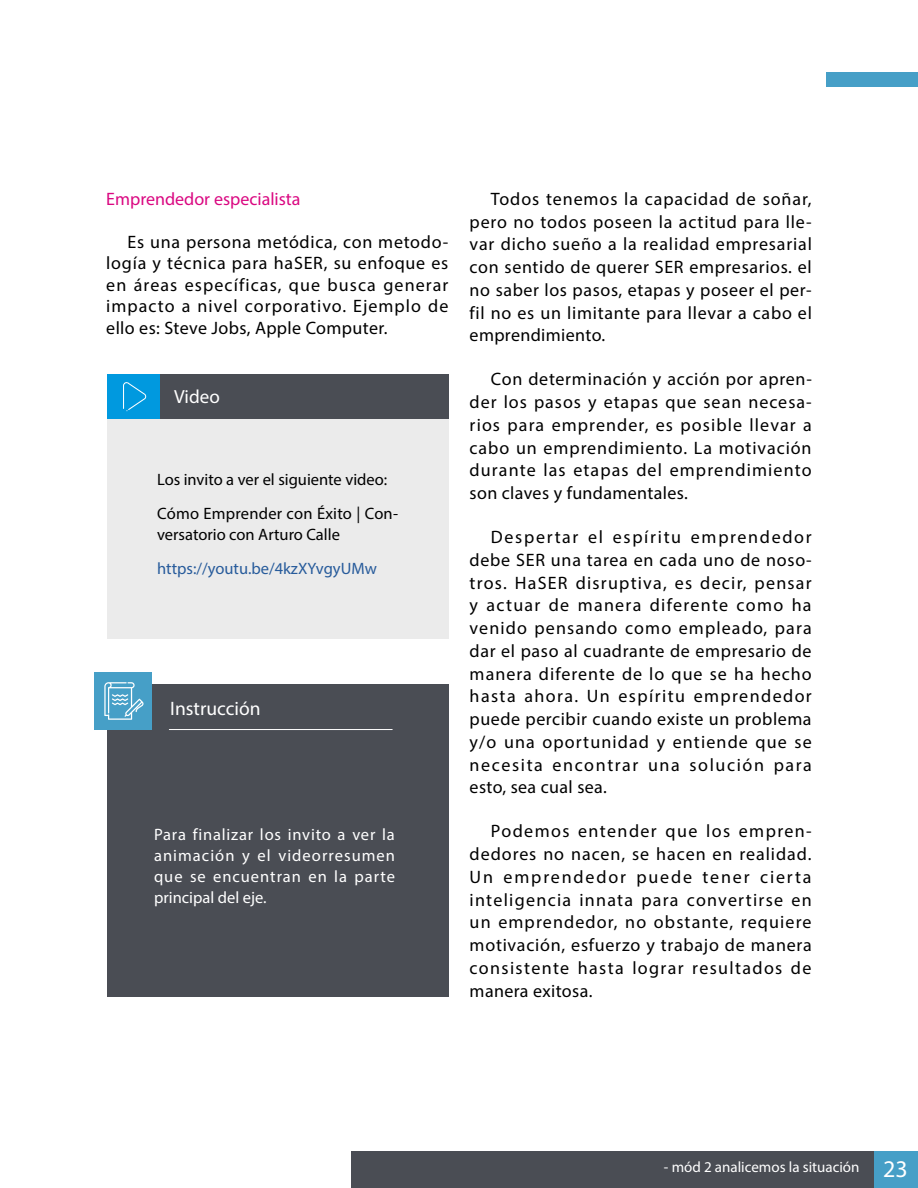
<style>
.page{position:relative;width:918px;height:1188px;background:#fff}
.page>*{position:absolute;margin:0;border:0;box-sizing:border-box;transform-origin:0 0}
.t1{font:19.5px "Myriad Pro";color:#fff}
.t2{font:19.05px "Myriad Pro";color:#fff}
.t3{font:18px/22.8px "Myriad Pro";letter-spacing:.04em;color:#000;text-align:justify}
.t4{font:18px "Myriad Pro";color:#da0881}
.t5{font:16.5px/21px "Myriad Pro";letter-spacing:.06em;color:#fff;text-align:justify}
.t6{font:16.5px/33.8px "Myriad Pro";color:#000}
.t7{font:16.5px "Myriad Pro";color:#275b9b}
.t8{font:15px "Myriad Pro";color:#fff}
.s1{font-size:24px}
</style>
<div class="page">
<div style="left:826px;top:72px;width:92px;height:15px;background:#469fc7"></div>
<div style="left:873px;top:1151px;width:45px;height:37px;background:#469fc7"></div>
<div style="left:351px;top:1151px;width:522px;height:37px;background:#4a4d54"></div>
<div style="left:107px;top:419px;width:341px;height:219px;background:#ebebeb"></div>
<div style="left:159px;top:374px;width:289px;height:45px;background:#4a4d54"></div>
<div style="left:107px;top:374px;width:52px;height:45px;background:#0099df"></div>
<svg style="left:123px;top:382px;width:23px;height:29px"></svg>
<div style="left:107px;top:684px;width:341px;height:313px;background:#4a4d54"></div>
<div style="left:94px;top:672px;width:58px;height:58px;background:#469fc7"></div>
<hr style="left:169px;top:729px;width:223px;height:1px;background:#fff">
<svg style="left:104px;top:682px;width:40px;height:38px"></svg>
<p class="t4" style="left:106px;top:188px;width:196px">Emprendedor especialista</p>
<p class="t3" style="left:106px;top:231px;width:344px;line-height:21.6px;text-indent:21px">Es una persona metódica, con metodo&shy;logía y técnica para haSER, su enfoque es en áreas específicas, que busca generar impacto a nivel corporativo. Ejemplo de ello es: Steve Jobs, Apple Computer.</p>
<p class="t2" style="left:174px;top:385px;width:47px">Video</p>
<p class="t6" style="left:157px;top:462px;width:242px">Los invito a ver el siguiente video:<br>Cómo Emprender con Éxito | Con-</p>
<p class="t6" style="left:157px;top:517px;width:184px">versatorio con Arturo Calle</p>
<p class="t7" style="left:157px;top:558px;width:221px">https://youtu.be/4kzXYvgyUMw</p>
<p class="t1" style="left:170px;top:696px;width:92px">Instrucción</p>
<p class="t5" style="left:154px;top:824px;width:243px">Para finalizar los invito a ver la animación y el videorresumen que se encuentran en la parte principal del eje.</p>
<p class="t3" style="left:470px;top:187px;width:344px;text-indent:21px">Todos tenemos la capacidad de soñar, pero no todos poseen la actitud para lle&shy;var dicho sueño a la realidad empresarial con sentido de querer SER empresarios. el no saber los pasos, etapas y poseer el per&shy;fil no es un limitante para llevar a cabo el emprendimiento.</p>
<p class="t3" style="left:470px;top:368px;width:344px;text-indent:21px">Con determinación y acción por apren&shy;der los pasos y etapas que sean necesa&shy;rios para emprender, es posible llevar a cabo un emprendimiento. La motivación durante las etapas del emprendimiento son claves y fundamentales.</p>
<p class="t3" style="left:470px;top:525px;width:344px;text-indent:21px">Despertar el espíritu emprendedor debe SER una tarea en cada uno de noso&shy;tros. HaSER disruptiva, es decir, pensar y actuar de manera diferente como ha venido pensando como empleado, para dar el paso al cuadrante de empresario de manera diferente de lo que se ha hecho hasta ahora. Un espíritu emprendedor puede percibir cuando existe un problema y/o una oportunidad y entiende que se necesita encontrar una solución para esto, sea cual sea.</p>
<p class="t3" style="left:470px;top:820px;width:344px;text-indent:21px">Podemos entender que los empren&shy;dedores no nacen, se hacen en realidad.<br>Un emprendedor puede tener cierta inteligencia innata para convertirse en un emprendedor, no obstante, requiere motivación, esfuerzo y trabajo de manera consistente hasta lograr resultados de manera exitosa.</p>
<p class="t8" style="left:664px;top:1158px;width:245px">- mód 2 analicemos la situación <span class="s1">23</span></p>
</div>
